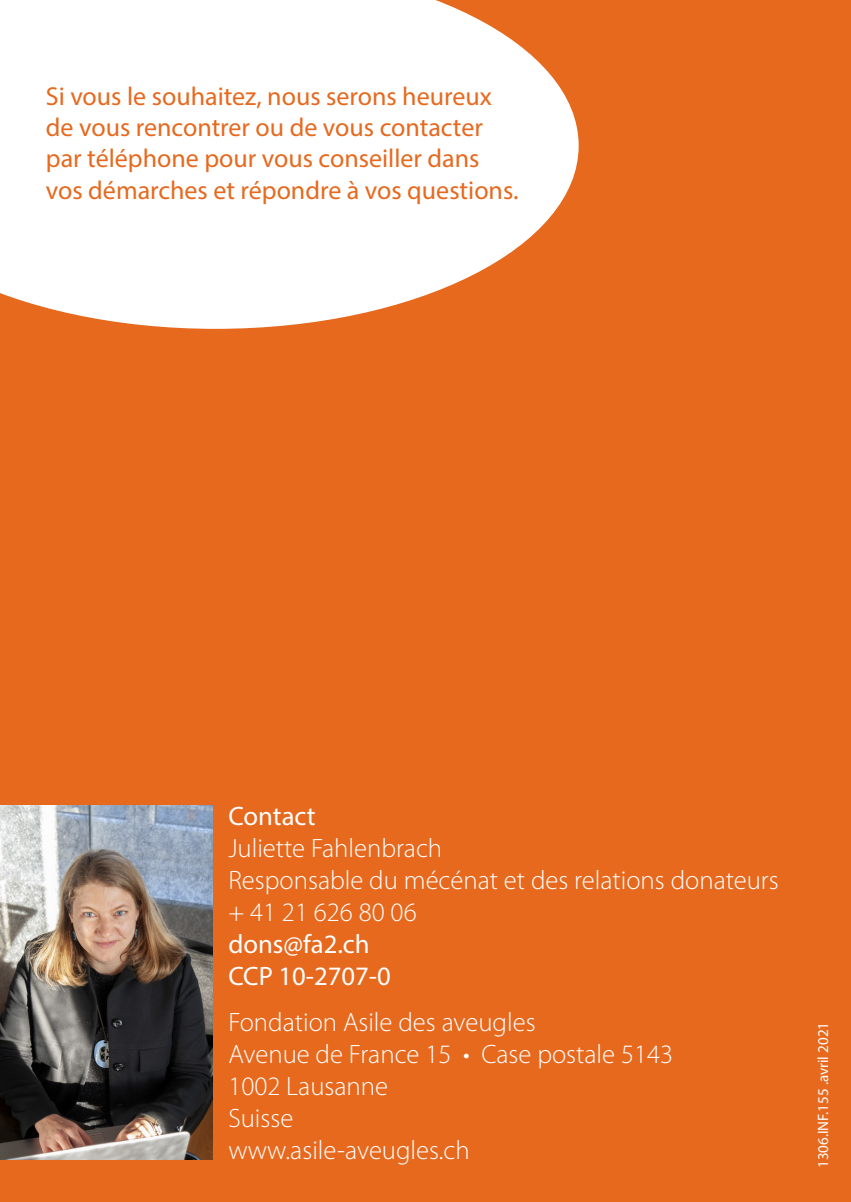
<style>
.page{position:relative;width:851px;height:1202px;background:#fff}
.page>*{position:absolute;margin:0;border:0;box-sizing:border-box;transform-origin:0 0}
.Paragrpahe_sans_espa{font:300 26.6px "Myriad Pro";color:#fff}
.Paragrpahe_sans_espa-2{font:26.6px "Myriad Pro";color:#fff}
.Paragrpahe_P{font:26px/31.2px "Myriad Pro";color:#e6691e}
.t1{font:15px "Myriad Pro";color:#fff}
</style>
<div class="page">
<div style="left:0;top:0;width:850px;height:1202px;background:#e6691e"></div>
<svg style="left:0;top:0;width:578px;height:329px;background:#fbece3"></svg>
<img style="left:0;top:805px;width:212px;height:354px">
<p class="Paragrpahe_P" style="left:46px;top:80px;width:474px">Si vous le souhaitez, nous serons heureux de vous rencontrer ou de vous contacter par téléphone pour vous conseiller dans vos démarches et répondre à vos questions.</p>
<p class="Paragrpahe_sans_espa-2" style="left:228px;top:800px;width:89px">Contact</p>
<p class="Paragrpahe_sans_espa" style="left:228px;top:834px;width:215px">Juliette Fahlenbrach</p>
<p class="Paragrpahe_sans_espa" style="left:228px;top:866px;width:552px">Responsable du mécénat et des relations donateurs</p>
<p class="Paragrpahe_sans_espa" style="left:228px;top:898px;width:190px">+ 41 21 626 80 06</p>
<p class="Paragrpahe_sans_espa-2" style="left:228px;top:928px;width:143px">dons@fa2.ch</p>
<p class="Paragrpahe_sans_espa-2" style="left:228px;top:960px;width:164px">CCP 10-2707-0</p>
<p class="Paragrpahe_sans_espa" style="left:228px;top:1007px;width:309px">Fondation Asile des aveugles</p>
<p class="Paragrpahe_sans_espa" style="left:228px;top:1039px;width:446px">Avenue de France 15 • Case postale 5143</p>
<p class="Paragrpahe_sans_espa" style="left:228px;top:1071px;width:161px">1002 Lausanne</p>
<p class="Paragrpahe_sans_espa" style="left:228px;top:1103px;width:66px">Suisse</p>
<p class="Paragrpahe_sans_espa" style="left:228px;top:1135px;width:243px">www.asile-aveugles.ch</p>
<p class="t1" style="left:813px;top:1168px;width:147px;rotate:-90deg">1306.INF.155 .avril 2021</p>
</div>
